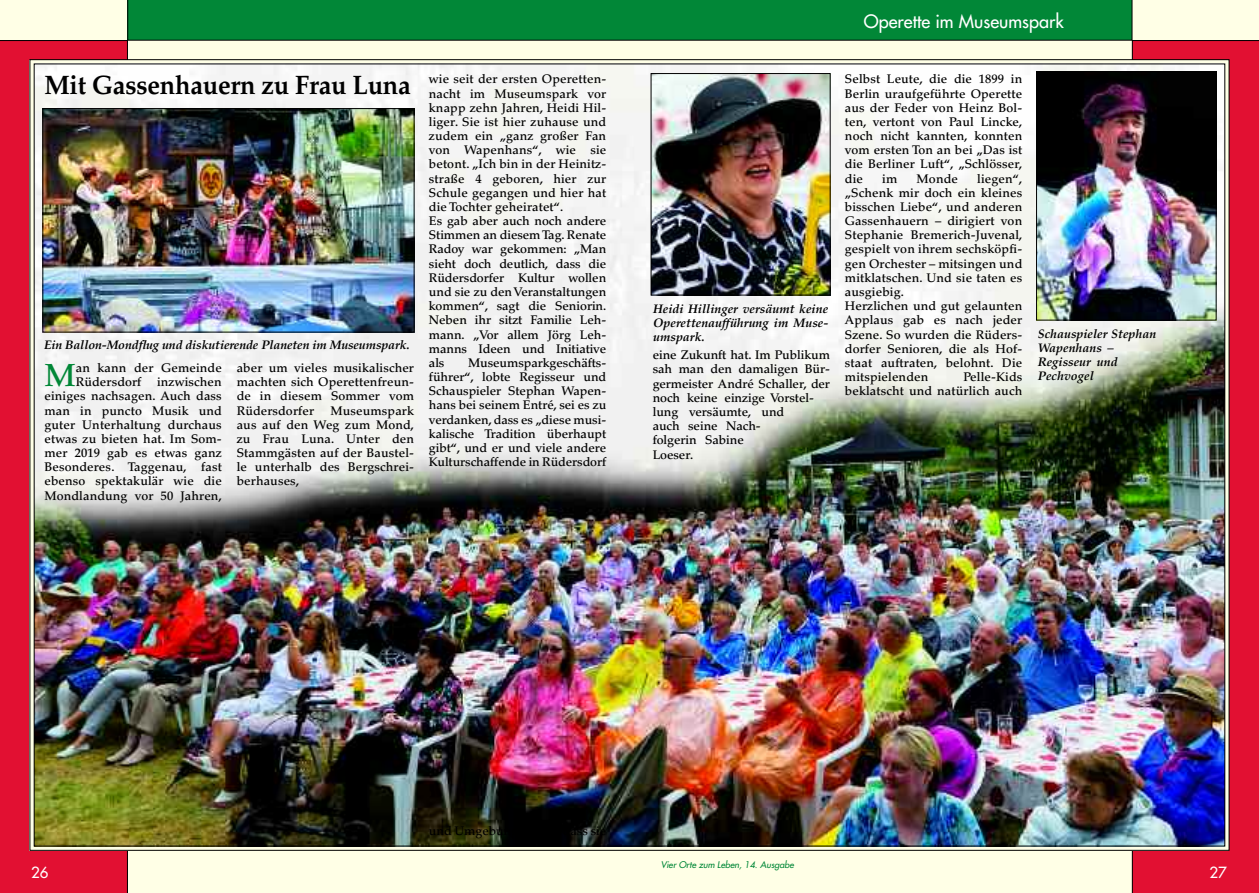
<style>
.page{position:relative;width:1259px;height:893px;background:#fff}
.page>*{position:absolute;margin:0;border:0;box-sizing:border-box;transform-origin:0 0}
.t1{font:500 31.8px "Palatino";color:#018737}
.t2{font:700 26.7px "Palatino";letter-spacing:-.01em;color:#000;scale:.95 1}
.t3{font:18px "Futura";color:#fff}
.t4{font:15px "Futura";color:#fff}
.t5{font:500 12.45px/14.2px "Palatino";letter-spacing:.01em;color:#000;text-align:justify}
.t6{font:italic 700 12.45px/13.8px "Palatino";color:#000}
.t7{font:italic 9px "Futura";color:#018737}
</style>
<div class="page">
<div style="left:0;top:0;width:642px;height:893px;background:#ffffe6"></div>
<div style="left:617px;top:0;width:642px;height:893px;background:#ffffe6"></div>
<div style="left:128px;top:0;width:1004px;height:40px;background:#018737"></div>
<svg style="left:1132px;top:40px;width:127px;height:853px"></svg>
<svg style="left:0;top:40px;width:128px;height:853px"></svg>
<img style="left:36px;top:66px;width:1187px;height:778px">
<img style="left:45px;top:110px;width:367px;height:220px">
<div style="left:43px;top:108px;width:371px;height:224px;border:1px solid #000"></div>
<img style="left:1038px;top:73px;width:176px;height:245px">
<div style="left:1036px;top:71px;width:180px;height:249px;border:1px solid #000"></div>
<img style="left:653px;top:75px;width:175px;height:218px">
<div style="left:651px;top:73px;width:179px;height:222px;border:1px solid #000"></div>
<h3 class="t3" style="left:864px;top:14px;width:201px">Operette im Museumspark</h3>
<p class="t5" style="left:429px;top:73px;width:179px;text-align:left">wie seit der ersten Operetten&shy;nacht im Museumspark vor knapp zehn Jahren, Heidi Hil&shy;liger. Sie ist hier zuhause und zudem ein „ganz großer Fan von Wapenhans“, wie sie betont. „Ich bin in der Heinitz&shy;straße 4 geboren, hier zur<br>Schule gegangen und hier hat die Tochter geheiratet“.<br>Es gab aber auch noch andere<br>Stimmen an diesem Tag. Renate<br>Radoy war gekommen: „Man sieht doch deutlich, dass die<br>Rüdersdorfer Kultur wollen und sie zu den Veranstaltungen kommen“, sagt die Seniorin.<br>Neben ihr sitzt Familie Leh&shy;mann. „Vor allem Jörg Leh&shy;manns Ideen und Initiative als</p>
<p class="t5" style="left:845px;top:73px;width:179px">Selbst Leute, die die 1899 in Berlin uraufgeführte Operette aus der Feder von Heinz Bol&shy;ten, vertont von Paul Lincke, noch nicht kannten, konnten vom ersten Ton an bei „Das ist die Berliner Luft“, „Schlösser, die</p>
<h2 class="t2" style="left:44px;top:74px;width:387px">Mit Gassenhauern zu Frau Luna</h2>
<p class="t5" style="left:845px;top:173px;width:179px;text-align:left;text-indent:132px">liegen“, „Schenk mir doch ein kleines bisschen Liebe“, und anderen<br>Gassenhauern – dirigiert von<br>Stephanie Bremerich-Juvenal, gespielt von ihrem sechsköpfi&shy;gen Orchester – mitsingen und mitklatschen. Und sie taten es ausgiebig.<br>Herzlichen und gut gelaunten<br>Applaus gab es nach jeder<br>Szene. So wurden die Rüders&shy;dorfer Senioren, die als Hof&shy;staat auftraten, belohnt. Die mitspielenden</p>
<p class="t5" style="left:882px;top:173px;width:17px">im</p>
<p class="t5" style="left:916px;top:173px;width:43px">Monde</p>
<p class="t6" style="left:653px;top:303px;width:176px;text-align:justify">Heidi Hillinger versäumt keine Operettenaufführung im Muse&shy;umspark.</p>
<p class="t6" style="left:44px;top:340px;width:367px">Ein Ballon-Mondflug und diskutierende Planeten im Museumspark.</p>
<p class="t6" style="left:1037px;top:328px;width:120px">Schauspieler Stephan<br>Wapenhans –<br>Regisseur und<br>Pechvogel</p>
<p class="t5" style="left:653px;top:349px;width:179px;text-align:left">eine Zukunft hat. Im Publikum sah man den damaligen Bür&shy;germeister André Schaller, der noch keine einzige Vorstel&shy;lung versäumte, und<br>auch seine Nach-<br>folgerin Sabine<br>Loeser.</p>
<p class="t5" style="left:429px;top:357px;width:179px;text-indent:39px">Museumsparkgeschäfts&shy;führer“, lobte Regisseur und Schauspieler Stephan Wapen&shy;hans bei seinem Entré, sei es zu verdanken, dass es „diese musi&shy;kalische Tradition überhaupt gibt“, und er und viele andere Kulturschaffende in Rüdersdorf</p>
<h1 class="t1" style="left:44px;top:363px;width:33px">M</h1>
<p class="t5" style="left:76px;top:362px;width:147px">an kann der Gemeinde<br>Rüdersdorf</p>
<p class="t5" style="left:237px;top:362px;width:179px">aber um vieles musikalischer machten sich Operettenfreun&shy;de in diesem Sommer vom Rüdersdorfer</p>
<p class="t5" style="left:845px;top:371px;width:179px;text-align:right">Pelle-Kids<br>beklatscht und natürlich auch</p>
<p class="t5" style="left:44px;top:376px;width:179px;text-indent:113px">inzwischen einiges nachsagen. Auch dass man in puncto Musik und guter Unterhaltung durchaus etwas zu bieten hat. Im Som&shy;mer 2019 gab es etwas ganz Besonderes. Taggenau, fast ebenso spektakulär wie die Mondlandung vor 50 Jahren,</p>
<p class="t5" style="left:237px;top:405px;width:179px;text-indent:94px">Museumspark aus auf den Weg zum Mond, zu Frau Luna. Unter den Stammgästen auf der Baustel&shy;le unterhalb des Bergschrei&shy;berhauses,</p>
<p class="t4" style="left:31px;top:866px;width:19px">26</p>
<p class="t5" style="left:429px;top:825px;width:179px">und Umgebung hoffen, dass sie</p>
<p class="t7" style="left:661px;top:860px;width:135px">Vier Orte zum Leben, 14. Ausgabe</p>
<p class="t4" style="left:1209px;top:866px;width:19px">27</p>
</div>
